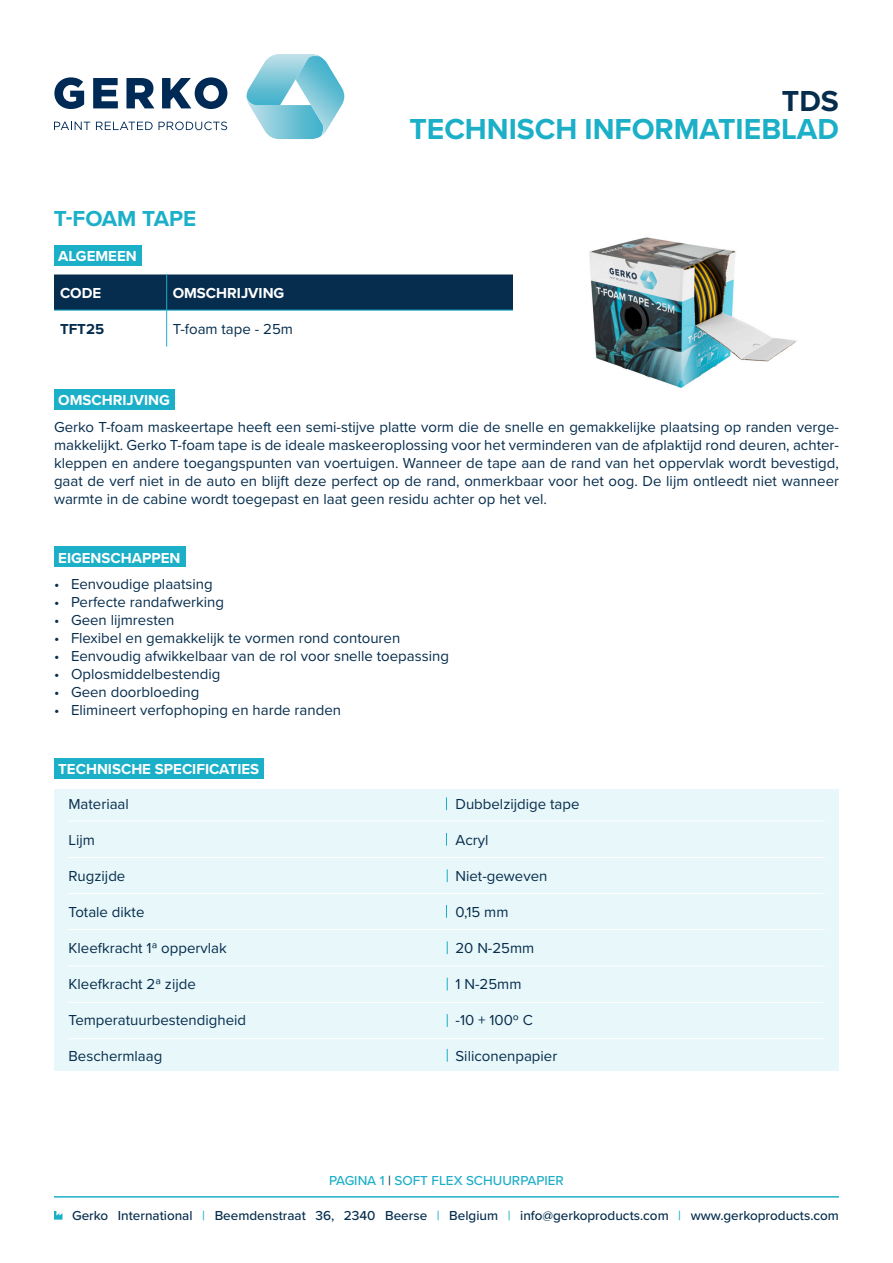
<style>
.page{position:relative;width:893px;height:1263px;background:#fff}
.page>*{position:absolute;margin:0;border:0;box-sizing:border-box;transform-origin:0 0}
.t1{font:700 30px "Proxima Nova";color:#1bafc8}
.t2{font:700 30px "Proxima Nova";color:#062d4d}
.t3{font:700 22.5px "Proxima Nova";color:#1bafc8}
.Alineastijl{font:15px/18px "Proxima Nova";color:#062d4d;text-align:justify}
.t4{font:700 15px "Proxima Nova";color:#fff}
.t5{font:700 15px "Proxima Nova";color:#062d4d}
.t6{font:500 13.5px "Proxima Nova";color:#062d4d}
.t7{font:500 13.5px "Proxima Nova";color:#1bafc8}
.s1{color:#062d4d}
.s2{color:#1bafc8}
</style>
<div class="page">
<div style="left:54px;top:389px;width:120px;height:20px;background:#1bafc8"></div>
<div style="left:54px;top:546px;width:131px;height:21px;background:#1bafc8"></div>
<div style="left:54px;top:245px;width:87px;height:21px;background:#1bafc8"></div>
<div style="left:54px;top:274px;width:459px;height:36px;background:#062d4d"></div>
<hr style="left:166px;top:274px;width:1px;height:36px;background:#1bafc8">
<hr style="left:54px;top:310px;width:113px;height:1px;background:#1bafc8">
<hr style="left:167px;top:310px;width:667px;height:1px;background:#1bafc8">
<hr style="left:166px;top:310px;width:1px;height:37px;background:#1bafc8">
<div style="left:54px;top:758px;width:209px;height:20px;background:#1bafc8"></div>
<div style="left:54px;top:789px;width:785px;height:281px;background:#e8f7f9"></div>
<hr style="left:69px;top:821px;width:755px;height:1px;background:#fff">
<hr style="left:69px;top:857px;width:755px;height:1px;background:#fff">
<hr style="left:69px;top:893px;width:755px;height:1px;background:#fff">
<hr style="left:69px;top:929px;width:755px;height:1px;background:#fff">
<hr style="left:69px;top:965px;width:755px;height:1px;background:#fff">
<hr style="left:69px;top:1002px;width:755px;height:1px;background:#fff">
<hr style="left:69px;top:1038px;width:755px;height:1px;background:#fff">
<svg style="left:446px;top:797px;width:1px;height:13px"></svg>
<svg style="left:446px;top:833px;width:1px;height:13px"></svg>
<svg style="left:446px;top:905px;width:1px;height:13px"></svg>
<svg style="left:447px;top:869px;width:1px;height:13px"></svg>
<svg style="left:447px;top:941px;width:1px;height:13px"></svg>
<svg style="left:447px;top:978px;width:1px;height:12px"></svg>
<svg style="left:447px;top:1014px;width:1px;height:13px"></svg>
<svg style="left:447px;top:1049px;width:1px;height:13px"></svg>
<svg style="left:54px;top:122px;width:36px;height:8px"></svg>
<svg style="left:96px;top:122px;width:57px;height:8px"></svg>
<svg style="left:159px;top:122px;width:68px;height:8px"></svg>
<svg style="left:54px;top:77px;width:30px;height:32px"></svg>
<svg style="left:93px;top:78px;width:25px;height:30px"></svg>
<svg style="left:126px;top:78px;width:28px;height:30px"></svg>
<svg style="left:162px;top:77px;width:65px;height:32px"></svg>
<svg style="left:246px;top:54px;width:98px;height:85px"></svg>
<svg style="left:54px;top:1211px;width:8px;height:8px"></svg>
<hr style="left:54px;top:1196px;width:785px;height:1px;background:#1bafc8">
<img style="left:513px;top:237px;width:321px;height:151px">
<p class="t3" style="left:54px;top:202px;width:144px">T-FOAM TAPE</p>
<p class="t4" style="left:58px;top:245px;width:80px">ALGEMEEN</p>
<p class="t4" style="left:60px;top:282px;width:43px">CODE</p>
<p class="t4" style="left:173px;top:282px;width:113px">OMSCHRIJVING</p>
<p class="t5" style="left:60px;top:318px;width:46px">TFT25</p>
<p class="Alineastijl" style="left:173px;top:320px;width:122px">T-foam tape - 25m</p>
<p class="t4" style="left:58px;top:389px;width:113px">OMSCHRIJVING</p>
<p class="t2" style="left:782px;top:78px;width:58px">TDS</p>
<p class="t1" style="left:409px;top:107px;width:431px">TECHNISCH INFORMATIEBLAD</p>
<p class="Alineastijl" style="left:54px;top:417px;width:787px">Gerko T-foam maskeertape heeft een semi-stijve platte vorm die de snelle en gemakkelijke plaatsing op randen verge&shy;makkelijkt. Gerko T-foam tape is de ideale maskeeroplossing voor het verminderen van de afplaktijd rond deuren, achter&shy;kleppen en andere toegangspunten van voertuigen. Wanneer de tape aan de rand van het oppervlak wordt bevestigd, gaat de verf niet in de auto en blijft deze perfect op de rand, onmerkbaar voor het oog. De lijm ontleedt niet wanneer warmte in de cabine wordt toegepast en laat geen residu achter op het vel.</p>
<p class="t4" style="left:58px;top:546px;width:124px">EIGENSCHAPPEN</p>
<p class="Alineastijl" style="left:54px;top:575px;width:160px">• Eenvoudige plaatsing</p>
<p class="Alineastijl" style="left:54px;top:593px;width:172px">• Perfecte randafwerking</p>
<p class="Alineastijl" style="left:54px;top:611px;width:122px">• Geen lijmresten</p>
<p class="Alineastijl" style="left:54px;top:629px;width:348px">• Flexibel en gemakkelijk te vormen rond contouren</p>
<p class="Alineastijl" style="left:54px;top:647px;width:396px">• Eenvoudig afwikkelbaar van de rol voor snelle toepassing</p>
<p class="Alineastijl" style="left:54px;top:665px;width:168px">• Oplosmiddelbestendig</p>
<p class="Alineastijl" style="left:54px;top:683px;width:147px">• Geen doorbloeding</p>
<p class="Alineastijl" style="left:54px;top:701px;width:289px">• Elimineert verfophoping en harde randen</p>
<p class="t4" style="left:58px;top:758px;width:202px">TECHNISCHE SPECIFICATIES</p>
<p class="Alineastijl" style="left:69px;top:794px;width:62px">Materiaal</p>
<p class="Alineastijl" style="left:69px;top:830px;width:28px">Lijm</p>
<p class="Alineastijl" style="left:69px;top:866px;width:58px">Rugzijde</p>
<p class="Alineastijl" style="left:69px;top:902px;width:77px">Totale dikte</p>
<p class="Alineastijl" style="left:69px;top:938px;width:160px">Kleefkracht 1ª oppervlak</p>
<p class="Alineastijl" style="left:69px;top:974px;width:129px">Kleefkracht 2ª zijde</p>
<p class="Alineastijl" style="left:69px;top:1010px;width:179px">Temperatuurbestendigheid</p>
<p class="Alineastijl" style="left:69px;top:1046px;width:95px">Beschermlaag</p>
<p class="Alineastijl" style="left:455px;top:794px;width:125px">Dubbelzijdige tape</p>
<p class="Alineastijl" style="left:455px;top:830px;width:34px">Acryl</p>
<p class="Alineastijl" style="left:455px;top:866px;width:93px">Niet-geweven</p>
<p class="Alineastijl" style="left:455px;top:902px;width:55px">0,15 mm</p>
<p class="Alineastijl" style="left:455px;top:938px;width:80px">20 N-25mm</p>
<p class="Alineastijl" style="left:455px;top:974px;width:67px">1 N-25mm</p>
<p class="Alineastijl" style="left:455px;top:1010px;width:79px">-10 + 100º C</p>
<p class="Alineastijl" style="left:455px;top:1046px;width:103px">Siliconenpapier</p>
<p class="t7" style="left:329px;top:1170px;width:236px">PAGINA 1 <span class="s1">|</span> SOFT FLEX SCHUURPAPIER</p>
<p class="t6" style="left:72px;top:1205px;width:768px">Gerko International <span class="s2">|</span> Beemdenstraat 36, 2340 Beerse <span class="s2">|</span> Belgium <span class="s2">|</span> info@gerkoproducts.com <span class="s2">|</span> www.gerkoproducts.com</p>
</div>
